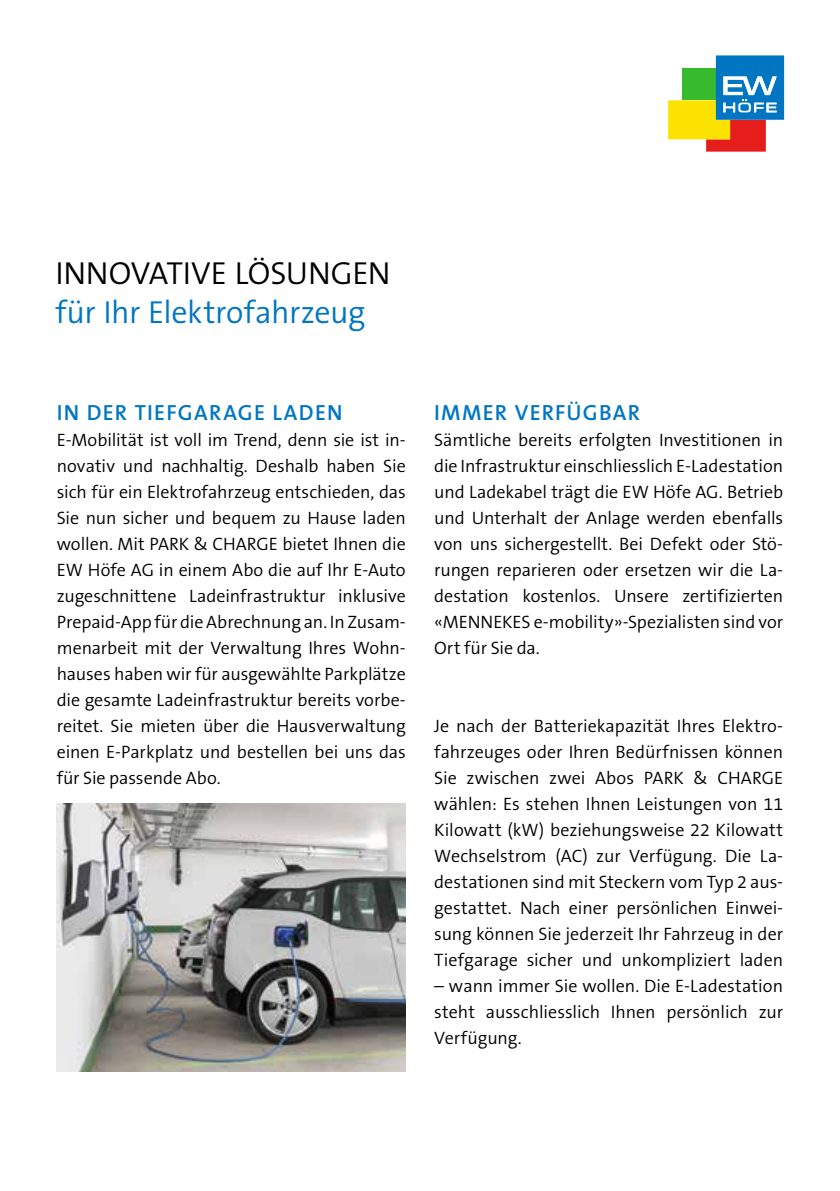
<style>
.page{position:relative;width:840px;height:1191px;background:#fff}
.page>*{position:absolute;margin:0;border:0;box-sizing:border-box;transform-origin:0 0}
.t1{font:300 32px "The Sans B4";letter-spacing:-.01em;color:#0076c3}
.t2{font:300 32px "The Sans B4";letter-spacing:-.01em;color:#000}
.t3{font:600 22px "The Sans B6";letter-spacing:.055em;color:#0076c3}
.t4{font:300 18px/26px "The Sans B4";color:#000;text-align:justify}
</style>
<div class="page">
<svg style="left:668px;top:55px;width:115px;height:97px"></svg>
<img style="left:57px;top:803px;width:348px;height:268px">
<h1 class="t2" style="left:55px;top:257px;width:336px">INNOVATIVE LÖSUNGEN</h1>
<h1 class="t1" style="left:55px;top:296px;width:311px">für Ihr Elektrofahrzeug</h1>
<p class="t3" style="left:57px;top:401px;width:287px">IN DER TIEFGARAGE LADEN</p>
<p class="t4" style="left:57px;top:427px;width:350px">E-Mobilität ist voll im Trend, denn sie ist in&shy;novativ und nachhaltig. Deshalb haben Sie sich für ein Elektrofahrzeug entschieden, das Sie nun sicher und bequem zu Hause laden wollen. Mit PARK &amp; CHARGE bietet Ihnen die EW Höfe AG in einem Abo die auf Ihr E-Auto zugeschnittene Ladeinfrastruktur inklusive Prepaid-App für die Abrechnung an. In Zusam&shy;menarbeit mit der Verwaltung Ihres Wohn&shy;hauses haben wir für ausgewählte Parkplätze die gesamte Ladeinfrastruktur bereits vorbe&shy;reitet. Sie mieten über die Hausverwaltung einen E-Parkplatz und bestellen bei uns das für Sie passende Abo.</p>
<p class="t3" style="left:434px;top:401px;width:207px">IMMER VERFÜGBAR</p>
<p class="t4" style="left:434px;top:428px;width:350px">Sämtliche bereits erfolgten Investitionen in die Infrastruktur einschliesslich E-Ladestation und Ladekabel trägt die EW Höfe AG. Betrieb und Unterhalt der Anlage werden ebenfalls von uns sichergestellt. Bei Defekt oder Stö&shy;rungen reparieren oder ersetzen wir die La&shy;destation kostenlos. Unsere zertifizierten «MENNEKES e-mobility»-Spezialisten sind vor Ort für Sie da.</p>
<p class="t4" style="left:434px;top:714px;width:350px">Je nach der Batteriekapazität Ihres Elektro&shy;fahrzeuges oder Ihren Bedürfnissen können Sie zwischen zwei Abos PARK &amp; CHARGE wählen: Es stehen Ihnen Leistungen von 11<br>Kilowatt (kW) beziehungsweise 22 Kilowatt Wechselstrom (AC) zur Verfügung. Die La&shy;destationen sind mit Steckern vom Typ 2 aus&shy;gestattet. Nach einer persönlichen Einwei&shy;sung können Sie jederzeit Ihr Fahrzeug in der Tiefgarage sicher und unkompliziert laden</p>
<p class="t4" style="left:434px;top:974px;width:350px">– wann immer Sie wollen. Die E-Ladestation steht ausschliesslich Ihnen persönlich zur Verfügung.</p>
</div>
